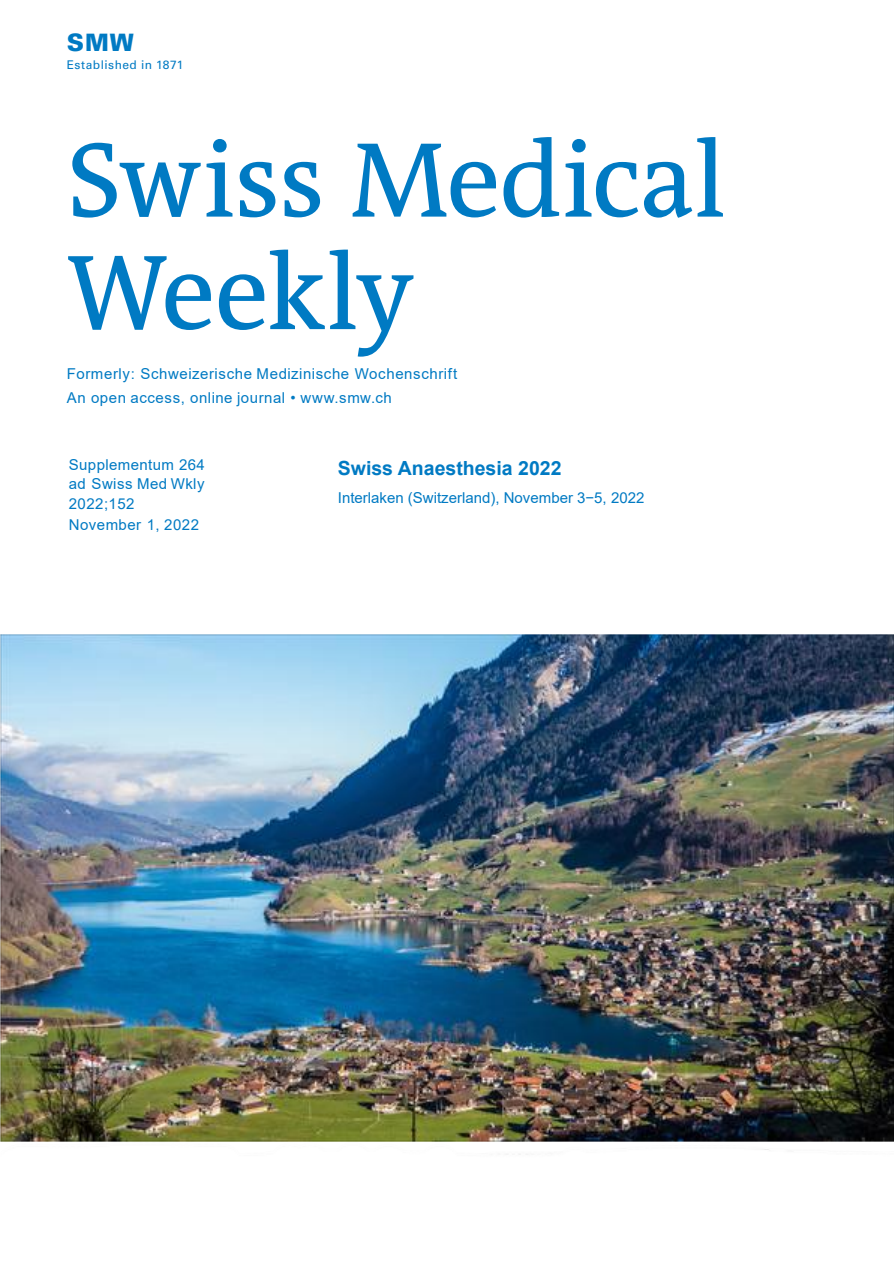
<style>
.page{position:relative;width:894px;height:1263px;background:#fff}
.page>*{position:absolute;margin:0;border:0;box-sizing:border-box;transform-origin:0 0}
.t1{font:108px/112.5px "The Antiqua B W5 Plain";letter-spacing:-.02em;color:#007ac3}
.t2{font:900 24px "Univers LT Std";color:#007ac3}
.t3{font:700 19.5px "Arial";color:#007ac3}
.t4{font:15px/20.1px "Arial";letter-spacing:.03em;color:#007ac3}
.t5{font:15px "Arial";color:#007ac3}
.t6{font:12px "Univers LT Std";letter-spacing:.04em;color:#007ac3}
</style>
<div class="page">
<img style="left:0;top:634px;width:893px;height:508px">
<h2 class="t2" style="left:67px;top:34px;width:69px">SMW</h2>
<p class="t6" style="left:67px;top:61px;width:118px">Established in 1871</p>
<h1 class="t1" style="left:67px;top:134px;width:660px">Swiss Medical<br>Weekly</h1>
<p class="t4" style="left:67px;top:363px;width:392px;line-height:24px">Formerly: Schweizerische Medizinische Wochenschrift<br>An open access, online journal • www.smw.ch</p>
<p class="t4" style="left:69px;top:456px;width:137px">Supplementum 264 ad Swiss Med Wkly<br>2022;152<br>November 1, 2022</p>
<h3 class="t3" style="left:338px;top:461px;width:225px">Swiss Anaesthesia 2022</h3>
<p class="t5" style="left:338px;top:492px;width:308px">Interlaken (Switzerland), November 3−5, 2022</p>
</div>
